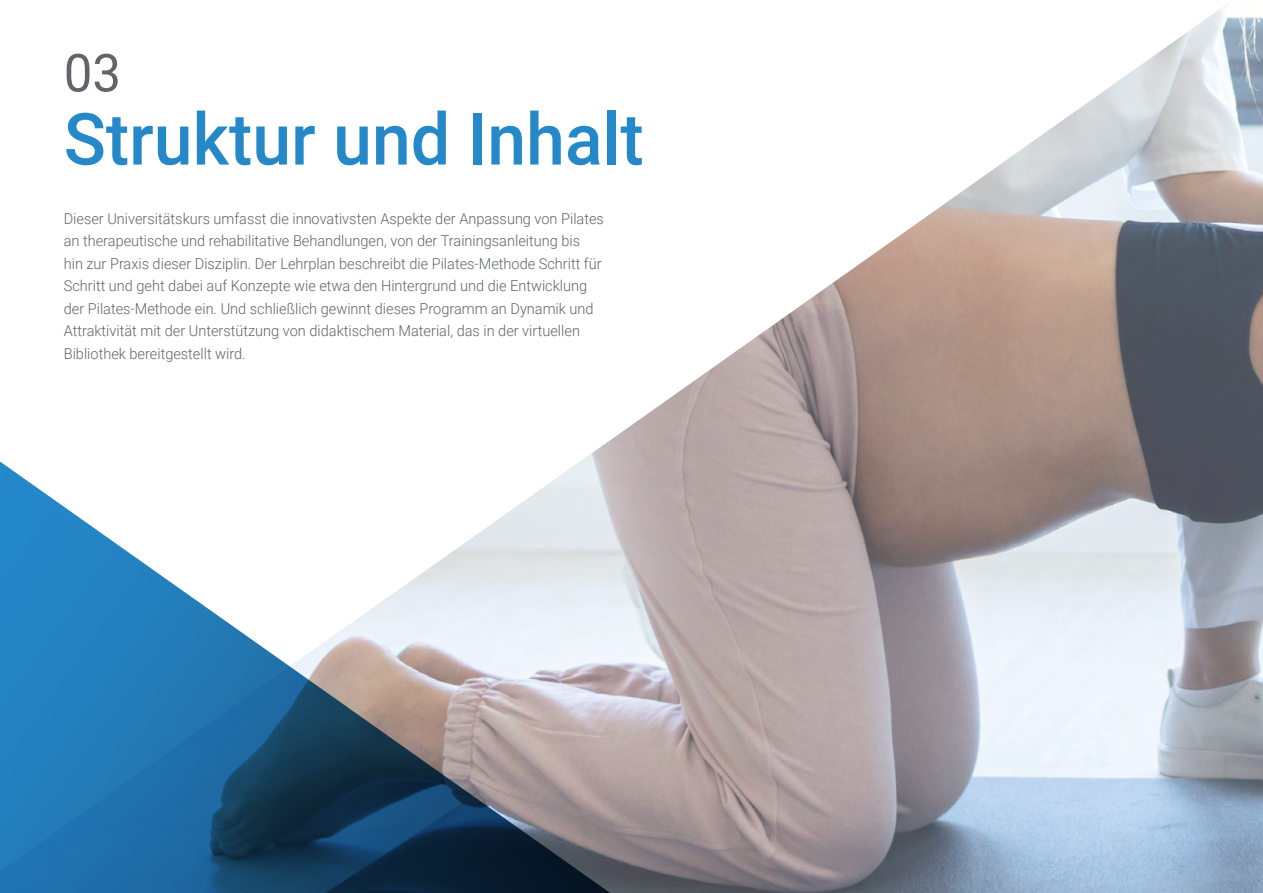
<style>
.page{position:relative;width:1263px;height:893px;background:#fff}
.page>*{position:absolute;margin:0;border:0;box-sizing:border-box;transform-origin:0 0}
.t1{font:500 72px "Roboto";color:#2488c9}
.t2{font:52.5px "Roboto";color:#61646a}
.t3{font:300 15px/22.5px "Roboto";color:#61646a}
</style>
<div class="page">
<img style="left:602px;top:4px;width:661px;height:889px">
<svg style="left:0;top:446px;width:640px;height:447px"></svg>
<h2 class="t2" style="left:64px;top:36px;width:59px">03</h2>
<h1 class="t1" style="left:64px;top:89px;width:581px">Struktur und Inhalt</h1>
<p class="t3" style="left:64px;top:207px;width:542px">Dieser Universitätskurs umfasst die innovativsten Aspekte der Anpassung von Pilates an therapeutische und rehabilitative Behandlungen, von der Trainingsanleitung bis<br>hin zur Praxis dieser Disziplin. Der Lehrplan beschreibt die Pilates-Methode Schritt für Schritt und geht dabei auf Konzepte wie etwa den Hintergrund und die Entwicklung der Pilates-Methode ein. Und schließlich gewinnt dieses Programm an Dynamik und Attraktivität mit der Unterstützung von didaktischem Material, das in der virtuellen Bibliothek bereitgestellt wird.</p>
</div>
